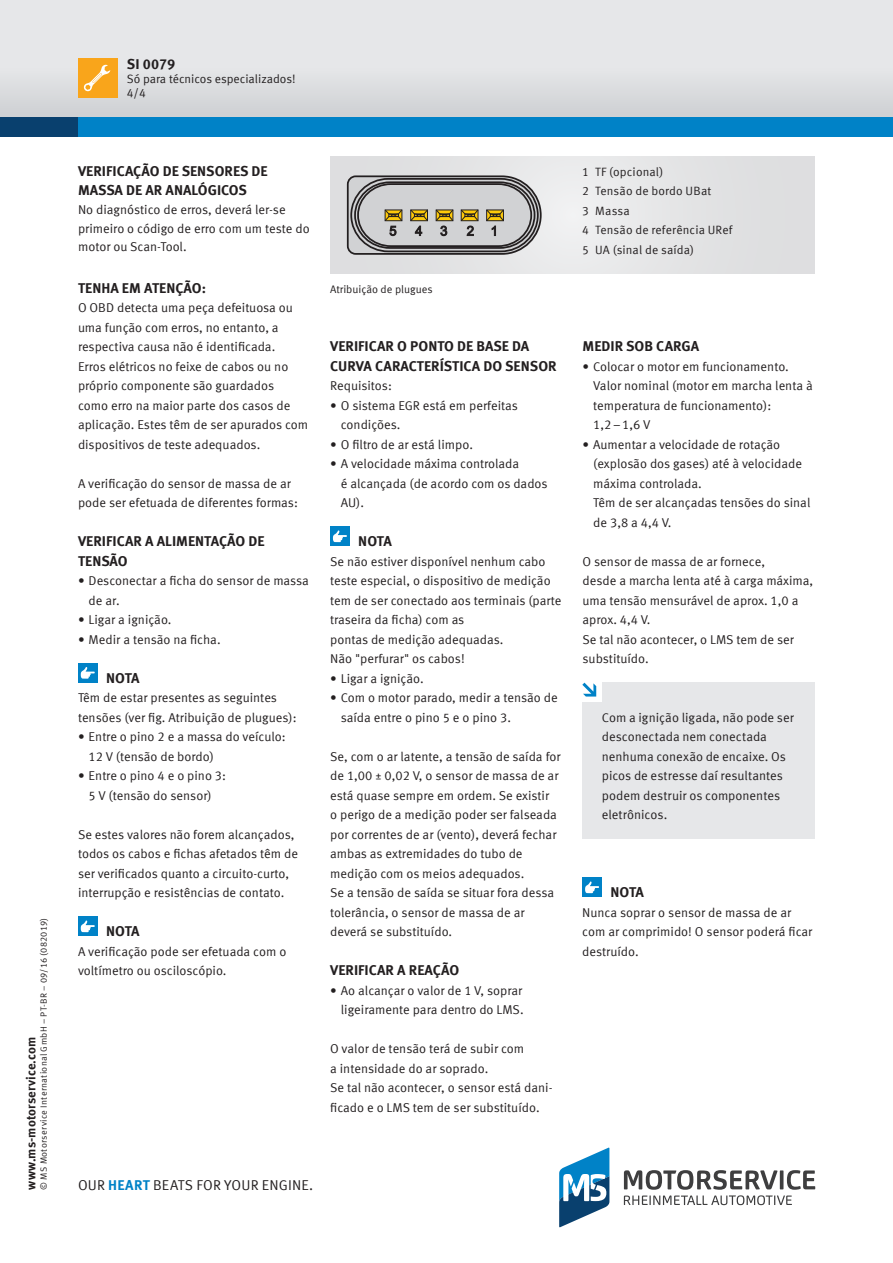
<style>
.page{position:relative;width:893px;height:1263px;background:#fff}
.page>*{position:absolute;margin:0;border:0;box-sizing:border-box;transform-origin:0 0}
.t1{font:700 14.25px/19.5px "Meta Offc Pro";color:#231f20}
.t2{font:14.25px "Meta Offc Pro Norm";letter-spacing:.01em;color:#231f20}
.t3{font:12.75px/19.5px "Meta Offc Pro Norm";color:#231f20}
.t4{font:700 12.75px "Meta Offc Pro";letter-spacing:.01em;color:#231f20}
.t5{font:12px/19.5px "Meta Offc Pro Norm";letter-spacing:.01em;color:#231f20}
.t6{font:10.8px "Meta Offc Pro Norm";color:#231f20}
.t7{font:9px "Meta Offc Pro Norm";letter-spacing:.03em;color:#231f20}
.s1{font-family:"Meta Offc Pro";font-weight:700;color:#0082c7}
</style>
<div class="page">
<svg style="left:559px;top:1147px;width:50px;height:80px"></svg>
<svg style="left:624px;top:1170px;width:191px;height:35px"></svg>
<div style="left:0;top:0;width:893px;height:127px;background:#e6e7e9"></div>
<div style="left:0;top:68px;width:893px;height:49px;background:#dadbde"></div>
<div style="left:0;top:117px;width:893px;height:19px;background:#09406e"></div>
<div style="left:78px;top:117px;width:815px;height:19px;background:#0082c7"></div>
<div style="left:78px;top:58px;width:39px;height:39px;background:#f9a51b"></div>
<svg style="left:83px;top:64px;width:27px;height:28px"></svg>
<div style="left:330px;top:156px;width:485px;height:117px;background:#e3e3e4"></div>
<svg style="left:346px;top:175px;width:196px;height:80px;background:#a8a6a1"></svg>
<div style="left:78px;top:663px;width:19px;height:19px;background:#0082c7"></div>
<svg style="left:81px;top:667px;width:14px;height:12px"></svg>
<div style="left:78px;top:917px;width:19px;height:19px;background:#0082c7"></div>
<svg style="left:81px;top:920px;width:14px;height:12px"></svg>
<div style="left:330px;top:526px;width:20px;height:20px;background:#0082c7"></div>
<svg style="left:333px;top:530px;width:14px;height:12px"></svg>
<div style="left:582px;top:878px;width:20px;height:19px;background:#0082c7"></div>
<svg style="left:585px;top:881px;width:14px;height:12px"></svg>
<div style="left:582px;top:683px;width:232px;height:155px;background:#e6e7e9"></div>
<div style="left:582px;top:682px;width:20px;height:20px;background:#fff"></div>
<svg style="left:582px;top:683px;width:14px;height:13px"></svg>
<p class="t7" style="left:37px;top:1189px;width:274px;rotate:-90deg">© MS Motorservice International GmbH – PT-BR – 09/16 (082019)</p>
<p class="t4" style="left:21px;top:1189px;width:154px;rotate:-90deg">www.ms-motorservice.com</p>
<p class="t1" style="left:127px;top:54px;width:50px">SI 0079</p>
<p class="t5" style="left:127px;top:82px;width:21px">4/4</p>
<p class="t5" style="left:127px;top:68px;width:170px">Só para técnicos especializados!</p>
<p class="t1" style="left:78px;top:160px;width:191px">VERIFICAÇÃO DE SENSORES DE<br>MASSA DE AR ANALÓGICOS</p>
<p class="t3" style="left:78px;top:199px;width:233px;line-height:18.8px">No diagnóstico de erros, deverá ler-se primeiro o código de erro com um teste do motor ou Scan-Tool.</p>
<p class="t1" style="left:78px;top:277px;width:129px">TENHA EM ATENÇÃO:</p>
<p class="t3" style="left:78px;top:297px;width:232px">O OBD detecta uma peça defeituosa ou uma função com erros, no entanto, a respectiva causa não é identificada.<br>Erros elétricos no feixe de cabos ou no próprio componente são guardados<br>como erro na maior parte dos casos de aplicação. Estes têm de ser apurados com dispositivos de teste adequados.</p>
<p class="t3" style="left:78px;top:472px;width:221px">A verificação do sensor de massa de ar pode ser efetuada de diferentes formas:</p>
<p class="t1" style="left:78px;top:530px;width:188px">VERIFICAR A ALIMENTAÇÃO DE<br>TENSÃO</p>
<p class="t3" style="left:89px;top:570px;width:222px;text-indent:-11px">• Desconectar a ficha do sensor de massa de ar.</p>
<p class="t3" style="left:78px;top:609px;width:95px">• Ligar a ignição.</p>
<p class="t3" style="left:78px;top:629px;width:144px">• Medir a tensão na ficha.</p>
<p class="t1" style="left:106px;top:667px;width:35px">NOTA</p>
<p class="t3" style="left:78px;top:687px;width:220px">Têm de estar presentes as seguintes tensões (ver fig. Atribuição de plugues):</p>
<p class="t3" style="left:89px;top:726px;width:199px;text-indent:-11px">• Entre o pino 2 e a massa do veículo:<br>12 V (tensão de bordo)</p>
<p class="t3" style="left:78px;top:765px;width:150px;text-align:center">• Entre o pino 4 e o pino 3:<br>5 V (tensão do sensor)</p>
<p class="t3" style="left:78px;top:823px;width:222px">Se estes valores não forem alcançados, todos os cabos e fichas afetados têm de ser verificados quanto a circuito-curto, interrupção e resistências de contato.</p>
<p class="t1" style="left:106px;top:920px;width:35px">NOTA</p>
<p class="t3" style="left:78px;top:941px;width:210px">A verificação pode ser efetuada com o voltímetro ou osciloscópio.</p>
<p class="t6" style="left:330px;top:281px;width:104px">Atribuição de plugues</p>
<p class="t1" style="left:330px;top:335px;width:228px">VERIFICAR O PONTO DE BASE DA<br>CURVA CARACTERÍSTICA DO SENSOR</p>
<p class="t3" style="left:330px;top:375px;width:63px">Requisitos:</p>
<p class="t3" style="left:341px;top:395px;width:179px;text-indent:-11px">• O sistema EGR está em perfeitas condições.</p>
<p class="t3" style="left:330px;top:434px;width:144px">• O filtro de ar está limpo.</p>
<p class="t3" style="left:341px;top:453px;width:208px;text-indent:-11px">• A velocidade máxima controlada<br>é alcançada (de acordo com os dados<br>AU).</p>
<p class="t1" style="left:358px;top:530px;width:35px">NOTA</p>
<p class="t3" style="left:330px;top:551px;width:233px">Se não estiver disponível nenhum cabo teste especial, o dispositivo de medição tem de ser conectado aos terminais (parte traseira da ficha) com as<br>pontas de medição adequadas.<br>Não "perfurar" os cabos!</p>
<p class="t3" style="left:330px;top:667px;width:95px">• Ligar a ignição.</p>
<p class="t3" style="left:341px;top:687px;width:218px;text-indent:-11px">• Com o motor parado, medir a tensão de saída entre o pino 5 e o pino 3.</p>
<p class="t3" style="left:330px;top:745px;width:232px">Se, com o ar latente, a tensão de saída for de 1,00 ± 0,02 V, o sensor de massa de ar está quase sempre em ordem. Se existir<br>o perigo de a medição poder ser falseada por correntes de ar (vento), deverá fechar ambas as extremidades do tubo de medição com os meios adequados.<br>Se a tensão de saída se situar fora dessa tolerância, o sensor de massa de ar deverá se substituído.</p>
<p class="t1" style="left:330px;top:959px;width:131px">VERIFICAR A REAÇÃO</p>
<p class="t3" style="left:330px;top:980px;width:195px;text-align:right">• Ao alcançar o valor de 1 V, soprar ligeiramente para dentro do LMS.</p>
<p class="t3" style="left:330px;top:1038px;width:222px">O valor de tensão terá de subir com<br>a intensidade do ar soprado.<br>Se tal não acontecer, o sensor está dani&shy;ficado e o LMS tem de ser substituído.</p>
<p class="t5" style="left:582px;top:161px;width:152px">1 TF (opcional)<br>2 Tensão de bordo UBat<br>3 Massa<br>4 Tensão de referência URef<br>5 UA (sinal de saída)</p>
<p class="t1" style="left:583px;top:335px;width:118px">MEDIR SOB CARGA</p>
<p class="t3" style="left:593px;top:356px;width:221px;text-indent:-11px">• Colocar o motor em funcionamento.<br>Valor nominal (motor em marcha lenta à temperatura de funcionamento):<br>1,2–1,6 V</p>
<p class="t3" style="left:593px;top:433px;width:219px;text-indent:-11px">• Aumentar a velocidade de rotação (explosão dos gases) até à velocidade máxima controlada.<br>Têm de ser alcançadas tensões do sinal de 3,8 a 4,4 V.</p>
<p class="t3" style="left:583px;top:550px;width:232px">O sensor de massa de ar fornece,<br>desde a marcha lenta até à carga máxima, uma tensão mensurável de aprox. 1,0 a aprox. 4,4 V.<br>Se tal não acontecer, o LMS tem de ser substituído.</p>
<p class="t3" style="left:602px;top:707px;width:194px">Com a ignição ligada, não pode ser desconectada nem conectada nenhuma conexão de encaixe. Os picos de estresse daí resultantes podem destruir os componentes eletrônicos.</p>
<p class="t1" style="left:610px;top:881px;width:35px">NOTA</p>
<p class="t3" style="left:582px;top:902px;width:232px">Nunca soprar o sensor de massa de ar com ar comprimido! O sensor poderá ficar destruído.</p>
<p class="t2" style="left:78px;top:1174px;width:237px">OUR <span class="s1">HEART</span> BEATS FOR YOUR ENGINE.</p>
</div>
